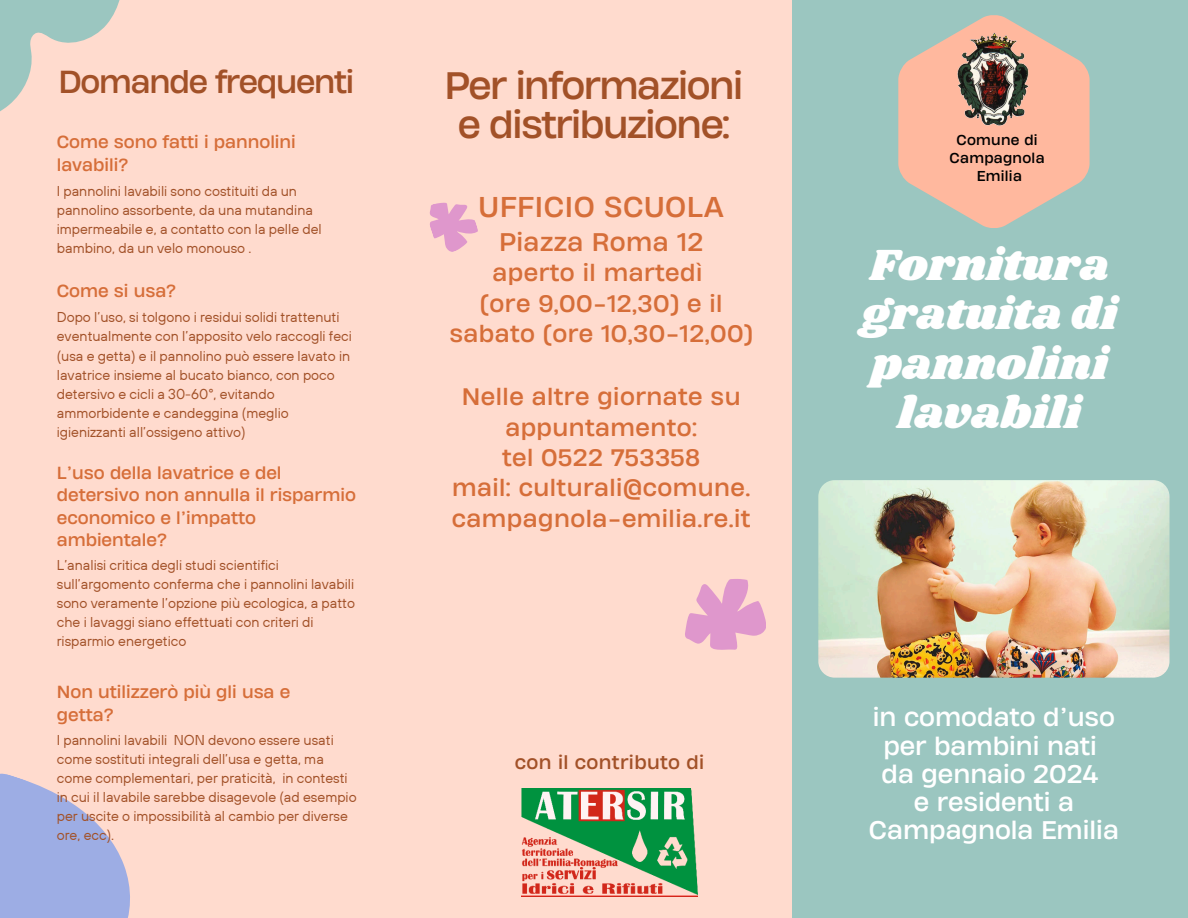
<style>
.page{position:relative;width:1188px;height:918px;background:#ffdbce}
.page>*{position:absolute;margin:0;border:0;box-sizing:border-box;transform-origin:0 0}
.t1{font:45.3px/49.5px "Shrikhand";color:#fff;text-align:center}
.t2{font:36px/38.2px "Heading Now 74";letter-spacing:-.04em;color:#a25128;text-align:center}
.t3{font:30px "Heading Now 74";letter-spacing:-.04em;color:#a25128}
.t4{font:27px "Heading Now 74";letter-spacing:.02em;color:#d66e39}
.t5{font:24px/28.2px "Heading Now 74";color:#fff;text-align:center}
.t6{font:24px "Heading Now 74";letter-spacing:.02em;color:#d66e39}
.t7{font:22.5px/30.3px "Heading Now 74";letter-spacing:.02em;color:#d66e39;text-align:center}
.t8{font:18px "Heading Now 74";letter-spacing:.02em;color:#a25128}
.t9{font:16.5px/22.5px "Heading Now 74";color:#d66e39}
.t10{font:14.25px/19.2px "TT Hoves";color:#a25128}
.t11{font:13.5px "Heading Now 74";letter-spacing:.02em;color:#000}
</style>
<div class="page">
<div style="left:792px;top:0;width:396px;height:918px;background:#9bc6c0"></div>
<svg style="left:0;top:0;width:120px;height:112px"></svg>
<svg style="left:0;top:773px;width:130px;height:145px"></svg>
<svg style="left:685px;top:579px;width:81px;height:71px"></svg>
<svg style="left:429px;top:202px;width:49px;height:50px"></svg>
<svg style="left:898px;top:15px;width:192px;height:213px"></svg>
<img style="left:818px;top:480px;width:352px;height:198px;border-radius:16px">
<img style="left:940px;top:24px;width:108px;height:119px">
<img style="left:521px;top:789px;width:177px;height:108px">
<p class="t3" style="left:58px;top:62px;width:298px">Domande frequenti</p>
<h5 class="t2" style="left:445px;top:66px;width:300px">Per informazioni e distribuzione:</h5>
<p class="t9" style="left:57px;top:131px;width:241px">Come sono fatti i pannolini lavabili?</p>
<p class="t10" style="left:57px;top:181px;width:267px">I pannolini lavabili sono costituiti da un pannolino assorbente, da una mutandina impermeabile e, a contatto con la pelle del bambino, da un velo monouso .</p>
<h4 class="t9" style="left:57px;top:279px;width:121px">Come si usa?</h4>
<h2 class="t10" style="left:57px;top:307px;width:297px">Dopo l’uso, si tolgono i residui solidi trattenuti eventualmente con l’apposito velo raccogli feci (usa e getta) e il pannolino può essere lavato in lavatrice insieme al bucato bianco, con poco detersivo e cicli a 30-60°, evitando ammorbidente e candeggina (meglio igienizzanti all’ossigeno attivo)</h2>
<h5 class="t9" style="left:57px;top:461px;width:301px">L’uso della lavatrice e del detersivo non annulla il risparmio economico e l’impatto ambientale?</h5>
<p class="t10" style="left:57px;top:555px;width:300px">L’analisi critica degli studi scientifici sull’argomento conferma che i pannolini lavabili sono veramente l’opzione più ecologica, a patto che i lavaggi siano effettuati con criteri di risparmio energetico</p>
<p class="t9" style="left:57px;top:681px;width:235px">Non utilizzerò più gli usa e getta?</p>
<p class="t10" style="left:57px;top:730px;width:301px">I pannolini lavabili NON devono essere usati come sostituti integrali dell’usa e getta, ma come complementari, per praticità, in contesti in cui il lavabile sarebbe disagevole (ad esempio per uscite o impossibilità al cambio per diverse ore, ecc).</p>
<h4 class="t4" style="left:479px;top:189px;width:247px">UFFICIO SCUOLA</h4>
<h4 class="t6" style="left:499px;top:226px;width:206px">Piazza Roma 12</h4>
<h4 class="t7" style="left:449px;top:257px;width:305px">aperto il martedì<br>(ore 9,00-12,30) e il sabato (ore 10,30-12,00)</h4>
<p class="t7" style="left:452px;top:381px;width:300px">Nelle altre giornate su appuntamento:<br>tel 0522 753358<br>mail: culturali@comune. campagnola-emilia.re.it</p>
<p class="t8" style="left:515px;top:750px;width:191px">con il contributo di</p>
<p class="t11" style="left:957px;top:131px;width:83px">Comune di</p>
<h5 class="t11" style="left:950px;top:149px;width:97px">Campagnola</h5>
<p class="t11" style="left:977px;top:167px;width:47px">Emilia</p>
<p class="t1" style="left:862px;top:242px;width:257px">Fornitura gratuita di pannolini lavabili</p>
<h5 class="t5" style="left:869px;top:703px;width:251px">in comodato d’uso per bambini nati da gennaio 2024<br>e residenti a<br>Campagnola Emilia</h5>
</div>
